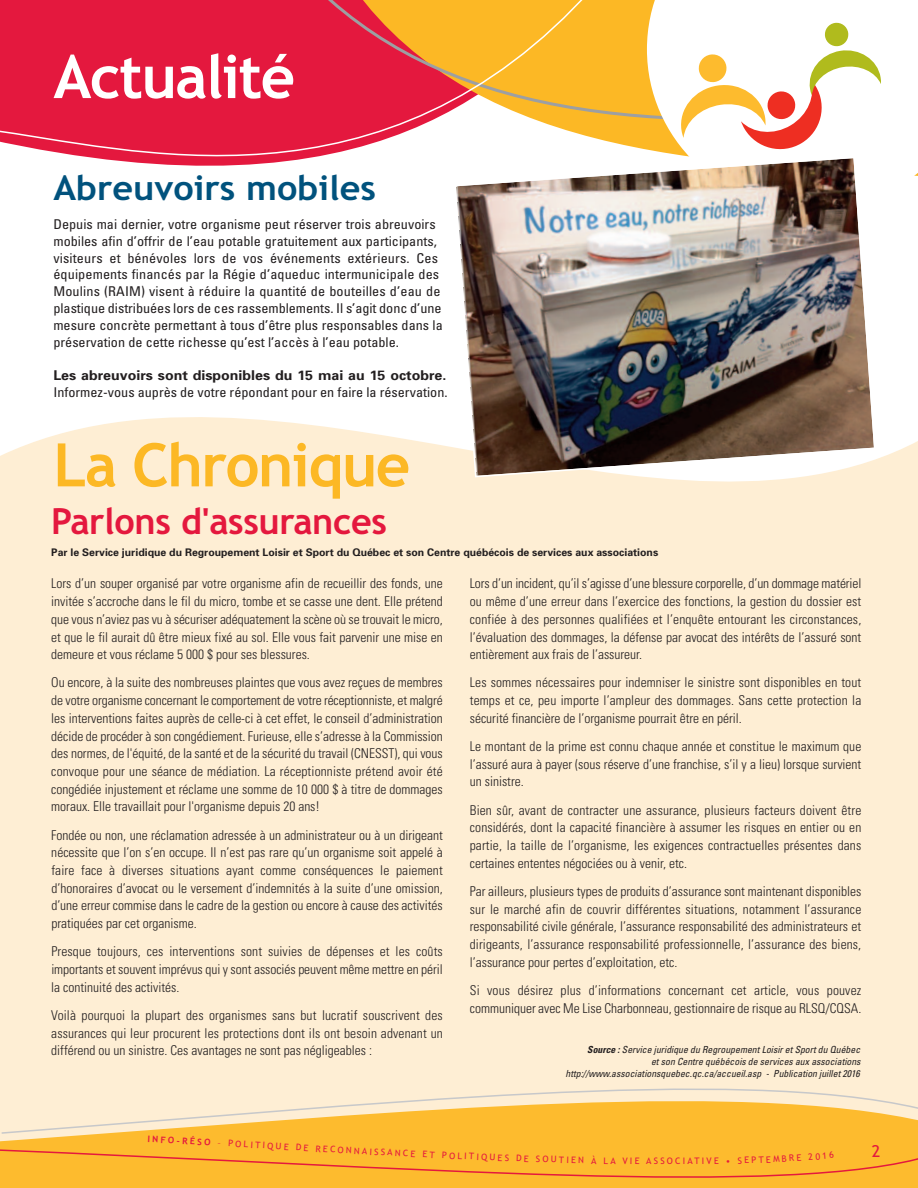
<style>
.page{position:relative;width:918px;height:1188px;background:#fff}
.page>*{position:absolute;margin:0;border:0;box-sizing:border-box;transform-origin:0 0}
.t1{font:700 60px "Trebuchet MS";letter-spacing:-.025em;color:#fcb825}
.t2{font:700 60px "Trebuchet MS";letter-spacing:-.025em;color:#fff}
.t3{font:700 36px "Trebuchet MS";letter-spacing:-.01em;color:#e4183e}
.t4{font:700 34.2px "Trebuchet MS";color:#01527d;scale:1.05 1}
.t5{font:16.5px "Trebuchet MS";color:#e4183e}
.t6{font:300 condensed 13.5px/17.7px "Univers";color:#231f20;text-align:justify}
.t7{font:condensed 13.5px/16.8px "Univers";color:#231f20;scale:1.05 1}
.t8{font:700 13.5px "Univers";color:#231f20;scale:1.05 1}
.t9{font:700 10.5px "Univers";color:#231f20}
.t10{font:italic condensed 9.75px/11.7px "Univers";color:#231f20;text-align:right}
.t11{font:9px "Trebuchet MS";letter-spacing:.245em;color:#e4183e}
.s1{font-weight:700}
</style>
<div class="page">
<div style="left:0;top:417px;width:918px;height:648px;background:#feeed4"></div>
<div style="left:596px;top:0;width:51px;height:133px;background:#fcb825"></div>
<svg style="left:0;top:0;width:596px;height:166px;background:#eb5652"></svg>
<div style="left:0;top:1135px;width:918px;height:13px;background:#fdbb2e"></div>
<svg style="left:0;top:1065px;width:918px;height:70px;background:#fcdea3"></svg>
<svg style="left:647px;top:0;width:271px;height:176px"></svg>
<svg style="left:678px;top:22px;width:203px;height:133px"></svg>
<img style="left:454px;top:156px;width:422px;height:322px">
<div style="left:0;top:1148px;width:918px;height:40px;background:#fdbb2e"></div>
<h1 class="t2" style="left:53px;top:42px;width:243px">Actualité</h1>
<h3 class="t4" style="left:53px;top:168px;width:309px">Abreuvoirs mobiles</h3>
<p class="t7" style="left:53px;top:217px;width:372px">Depuis mai dernier, votre organisme peut réserver trois abreuvoirs mobiles afin d’offrir de l’eau potable gratuitement aux participants, visiteurs et bénévoles lors de vos événements extérieurs. Ces équipements financés par la Régie d’aqueduc intermunicipale des Moulins (RAIM) visent à réduire la quantité de bouteilles d’eau de plastique distribuées lors de ces rassemblements. Il s’agit donc d’une mesure concrète permettant à tous d’être plus responsables dans la préservation de cette richesse qu’est l’accès à l’eau potable.</p>
<p class="t8" style="left:53px;top:371px;width:376px">Les abreuvoirs sont disponibles du 15 mai au 15 octobre.</p>
<p class="t7" style="left:53px;top:385px;width:377px">Informez-vous auprès de votre répondant pour en faire la réservation.</p>
<h1 class="t1" style="left:53px;top:431px;width:358px">La Chronique</h1>
<h2 class="t3" style="left:51px;top:500px;width:337px">Parlons d'assurances</h2>
<p class="t9" style="left:51px;top:548px;width:609px">Par le Service juridique du Regroupement Loisir et Sport du Québec et son Centre québécois de services aux associations</p>
<p class="t6" style="left:51px;top:576px;width:393px">Lors d’un souper organisé par votre organisme afin de recueillir des fonds, une invitée s’accroche dans le fil du micro, tombe et se casse une dent. Elle prétend que vous n’aviez pas vu à sécuriser adéquatement la scène où se trouvait le micro, et que le fil aurait dû être mieux fixé au sol. Elle vous fait parvenir une mise en demeure et vous réclame 5 000 $ pour ses blessures.</p>
<p class="t6" style="left:51px;top:675px;width:393px">Ou encore, à la suite des nombreuses plaintes que vous avez reçues de membres de votre organisme concernant le comportement de votre réceptionniste, et malgré les interventions faites auprès de celle-ci à cet effet, le conseil d’administration décide de procéder à son congédiement. Furieuse, elle s’adresse à la Commission des normes, de l'équité, de la santé et de la sécurité du travail (CNESST), qui vous convoque pour une séance de médiation. La réceptionniste prétend avoir été congédiée injustement et réclame une somme de 10 000 $ à titre de dommages moraux. Elle travaillait pour l'organisme depuis 20 ans!</p>
<p class="t6" style="left:51px;top:827px;width:393px">Fondée ou non, une réclamation adressée à un administrateur ou à un dirigeant nécessite que l’on s’en occupe. Il n’est pas rare qu’un organisme soit appelé à faire face à diverses situations ayant comme conséquences le paiement d’honoraires d’avocat ou le versement d’indemnités à la suite d’une omission, d’une erreur commise dans le cadre de la gestion ou encore à cause des activités pratiquées par cet organisme.</p>
<p class="t6" style="left:51px;top:944px;width:393px">Presque toujours, ces interventions sont suivies de dépenses et les coûts importants et souvent imprévus qui y sont associés peuvent même mettre en péril la continuité des activités.</p>
<p class="t6" style="left:51px;top:1007px;width:393px">Voilà pourquoi la plupart des organismes sans but lucratif souscrivent des assurances qui leur procurent les protections dont ils ont besoin advenant un différend ou un sinistre. Ces avantages ne sont pas négligeables :</p>
<p class="t6" style="left:470px;top:576px;width:393px">Lors d’un incident, qu’il s’agisse d’une blessure corporelle, d’un dommage matériel ou même d’une erreur dans l’exercice des fonctions, la gestion du dossier est confiée à des personnes qualifiées et l’enquête entourant les circonstances, l’évaluation des dommages, la défense par avocat des intérêts de l’assuré sont entièrement aux frais de l’assureur.</p>
<p class="t6" style="left:470px;top:675px;width:393px">Les sommes nécessaires pour indemniser le sinistre sont disponibles en tout temps et ce, peu importe l’ampleur des dommages. Sans cette protection la sécurité financière de l’organisme pourrait être en péril.</p>
<p class="t6" style="left:470px;top:739px;width:393px">Le montant de la prime est connu chaque année et constitue le maximum que l’assuré aura à payer (sous réserve d’une franchise, s’il y a lieu) lorsque survient un sinistre.</p>
<p class="t6" style="left:470px;top:802px;width:393px">Bien sûr, avant de contracter une assurance, plusieurs facteurs doivent être considérés, dont la capacité financière à assumer les risques en entier ou en partie, la taille de l’organisme, les exigences contractuelles présentes dans certaines ententes négociées ou à venir, etc.</p>
<p class="t6" style="left:470px;top:884px;width:393px">Par ailleurs, plusieurs types de produits d’assurance sont maintenant disponibles sur le marché afin de couvrir différentes situations, notamment l’assurance responsabilité civile générale, l’assurance responsabilité des administrateurs et dirigeants, l’assurance responsabilité professionnelle, l’assurance des biens, l’assurance pour pertes d’exploitation, etc.</p>
<p class="t6" style="left:470px;top:983px;width:393px">Si vous désirez plus d’informations concernant cet article, vous pouvez communiquer avec Me Lise Charbonneau, gestionnaire de risque au RLSQ/CQSA.</p>
<p class="t10" style="left:566px;top:1045px;width:296px"><span class="s1">Source :</span> Service juridique du Regroupement Loisir et Sport du Québec<br>et son Centre québécois de services aux associations http://www.associationsquebec.qc.ca/accueil.asp - Publication juillet 2016</p>
<p class="t11" style="left:148px;top:1134px;width:321px;rotate:3deg"><span class="s1">INFO-RÉSO</span> – POLITIQUE DE RECONNAISSANCE ET POLI</p>
<p class="t11" style="left:469px;top:1151px;width:101px;rotate:2deg">TIQUES DE SOUTI</p>
<p class="t11" style="left:571px;top:1155px;width:70px;rotate:1deg">EN À LA VIE</p>
<p class="t11" style="left:646px;top:1156px;width:48px">ASSOCIA</p>
<p class="t11" style="left:694px;top:1156px;width:38px;rotate:-1deg">TIVE •</p>
<p class="t11" style="left:738px;top:1155px;width:28px;rotate:-2deg">SEPT</p>
<p class="t11" style="left:766px;top:1154px;width:30px;rotate:-3deg">EMBR</p>
<p class="t5" style="left:872px;top:1142px;width:10px">2</p>
</div>
